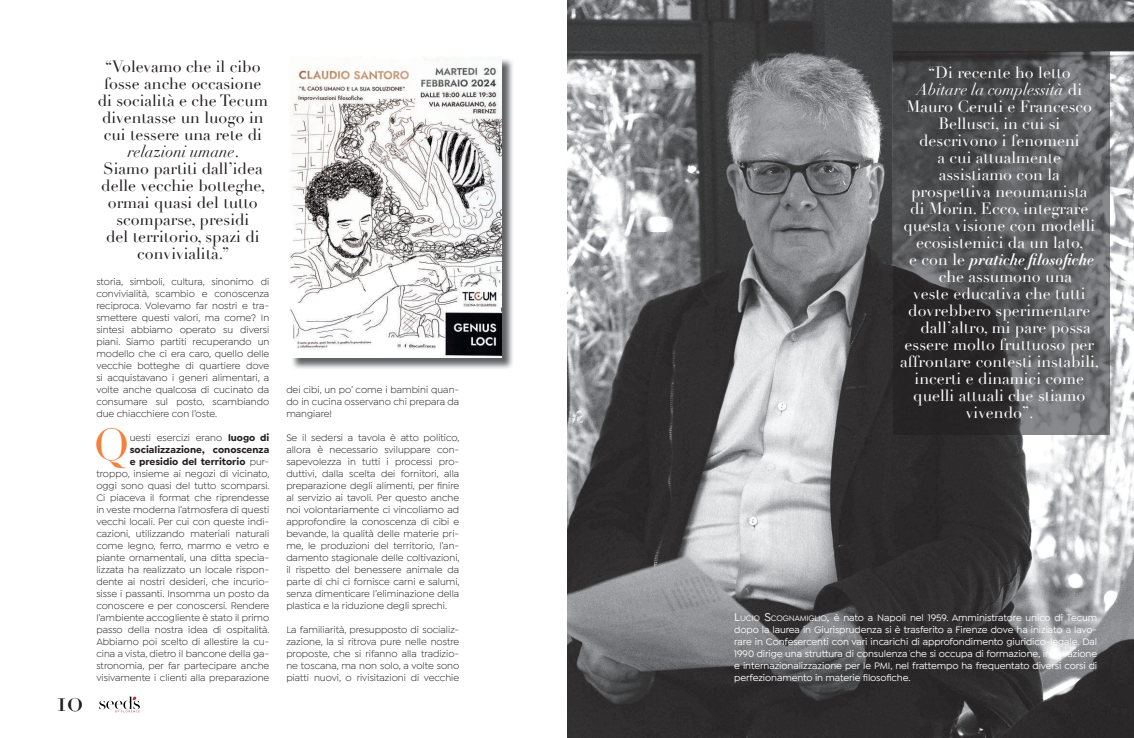
<style>
.page{position:relative;width:1134px;height:738px;background:#fff}
.page>*{position:absolute;margin:0;border:0;box-sizing:border-box;transform-origin:0 0}
.t1{font:43.7px "Didot";color:#f2813c}
.t2{font:30px "Didot";color:#231f20}
.t3{font:16px/17px "Didot";color:#fff;text-align:center}
.t4{font:16px/17px "Didot";color:#231f20;text-align:center}
.t5{font:16px "Didot HTF B16 Bold Ital";color:#fff}
.t6{font:10px/12px "Isidora Sans";color:#231f20;text-align:justify}
.t7{font:500 10px/12px "Isidora Sans";letter-spacing:-.01em;color:#fff;text-align:justify}
.s1{font-style:italic}
.s2{font-weight:700}
.s3{font-family:"Didot"}
.s4{font-size:12px}
.s5{font-size:8.4px}
</style>
<div class="page">
<svg style="left:99px;top:696px;width:41px;height:15px"></svg>
<img style="left:567px;top:0;width:567px;height:737px">
<img style="left:292px;top:59px;width:221px;height:310px">
<img style="left:290px;top:58px;width:211px;height:299px">
<img style="left:893px;top:51px;width:217px;height:383px">
<h2 class="t2" style="left:57px;top:681px;width:28px">10</h2>
<p class="t4" style="left:98px;top:58px;width:172px">“Volevamo che il cibo fosse anche occasione di socialità e che Tecum diventasse un luogo in cui tessere una rete di <span class="s1">relazioni umane</span>.<br>Siamo partiti dall’idea delle vecchie botteghe, ormai quasi del tutto scomparse, presidi<br>del territorio, spazi di convivialità.”</p>
<p class="t6" style="left:96px;top:275px;width:174px">storia, simboli, cultura, sinonimo di convivialità, scambio e conoscenza reciproca. Volevamo far nostri e tra&shy;smettere questi valori, ma come? In sintesi abbiamo operato su diversi piani. Siamo partiti recuperando un modello che ci era caro, quello delle vecchie botteghe di quartiere dove si acquistavano i generi alimentari, a volte anche qualcosa di cucinato da consumare sul posto, scambiando due chiacchiere con l’oste.</p>
<h1 class="t1" style="left:93px;top:418px;width:38px">Q</h1>
<p class="t6" style="left:96px;top:431px;width:175px;text-align:right">uesti esercizi erano <span class="s2">luogo di socializzazione, conoscenza<br>e presidio del territorio</span> pur&shy;troppo, insieme ai negozi di vicinato, oggi sono quasi del tutto scomparsi.<br>Ci piaceva il format che riprendesse in veste moderna l’atmosfera di questi vecchi locali. Per cui con queste indi&shy;cazioni, utilizzando materiali naturali come legno, ferro, marmo e vetro e piante ornamentali, una ditta specia&shy;lizzata ha realizzato un locale rispon&shy;dente ai nostri desideri, che incurio&shy;sisse i passanti. Insomma un posto da conoscere e per conoscersi. Rendere l’ambiente accogliente è stato il primo passo della nostra idea di ospitalità.<br>Abbiamo poi scelto di allestire la cu&shy;cina a vista, dietro il bancone della ga&shy;stronomia, per far partecipare anche visivamente i clienti alla preparazione</p>
<p class="t6" style="left:286px;top:383px;width:174px">dei cibi, un po’ come i bambini quan&shy;do in cucina osservano chi prepara da mangiare!</p>
<p class="t6" style="left:286px;top:431px;width:175px">Se il sedersi a tavola è atto politico, allora è necessario sviluppare con&shy;sapevolezza in tutti i processi pro&shy;duttivi, dalla scelta dei fornitori, alla preparazione degli alimenti, per finire al servizio ai tavoli. Per questo anche noi volontariamente ci vincoliamo ad approfondire la conoscenza di cibi e bevande, la qualità delle materie pri&shy;me, le produzioni del territorio, l’an&shy;damento stagionale delle coltivazioni, il rispetto del benessere animale da parte di chi ci fornisce carni e salumi, senza dimenticare l’eliminazione della plastica e la riduzione degli sprechi.</p>
<p class="t6" style="left:286px;top:623px;width:174px">La familiarità, presupposto di socializ&shy;zazione, la si ritrova pure nelle nostre proposte, che si rifanno alla tradizio&shy;ne toscana, ma non solo, a volte sono piatti nuovi, o rivisitazioni di vecchie</p>
<p class="t3" style="left:903px;top:64px;width:193px">“Di recente ho letto<br><span class="s1">Abitare la complessità</span> di<br>Mauro Ceruti e Francesco<br>Bellusci, in cui si descrivono i fenomeni<br>a cui attualmente assistiamo con la prospettiva neoumanista di Morin. Ecco, integrare questa visione con modelli ecosistemici da un lato,</p>
<h3 class="t5" style="left:909px;top:249px;width:186px"><span class="s3">e con le</span> pratiche filosofiche</h3>
<h3 class="t3" style="left:908px;top:268px;width:184px">– che assumono una veste educativa che tutti dovrebbero sperimentare</h3>
<h3 class="t3" style="left:900px;top:319px;width:201px">– dall’altro, mi pare possa essere molto fruttuoso per affrontare contesti instabili, incerti e dinamici come quelli attuali che stiamo vivendo”.</h3>
<p class="t7" style="left:734px;top:611px;width:364px"><span class="s4">L</span><span class="s5">UCIO</span> <span class="s4">S</span><span class="s5">COGNAMIGLIO</span><span class="s4">,</span> è nato a Napoli nel 1959. Amministratore unico di Tecum dopo la laurea in Giurisprudenza si è trasferito a Firenze dove ha iniziato a lavo&shy;rare in Confesercenti con vari incarichi di approfondimento giuridico-legale. Dal 1990 dirige una struttura di consulenza che si occupa di formazione, innovazione e internazionalizzazione per le PMI, nel frattempo ha frequentato diversi corsi di perfezionamento in materie filosofiche.</p>
</div>
